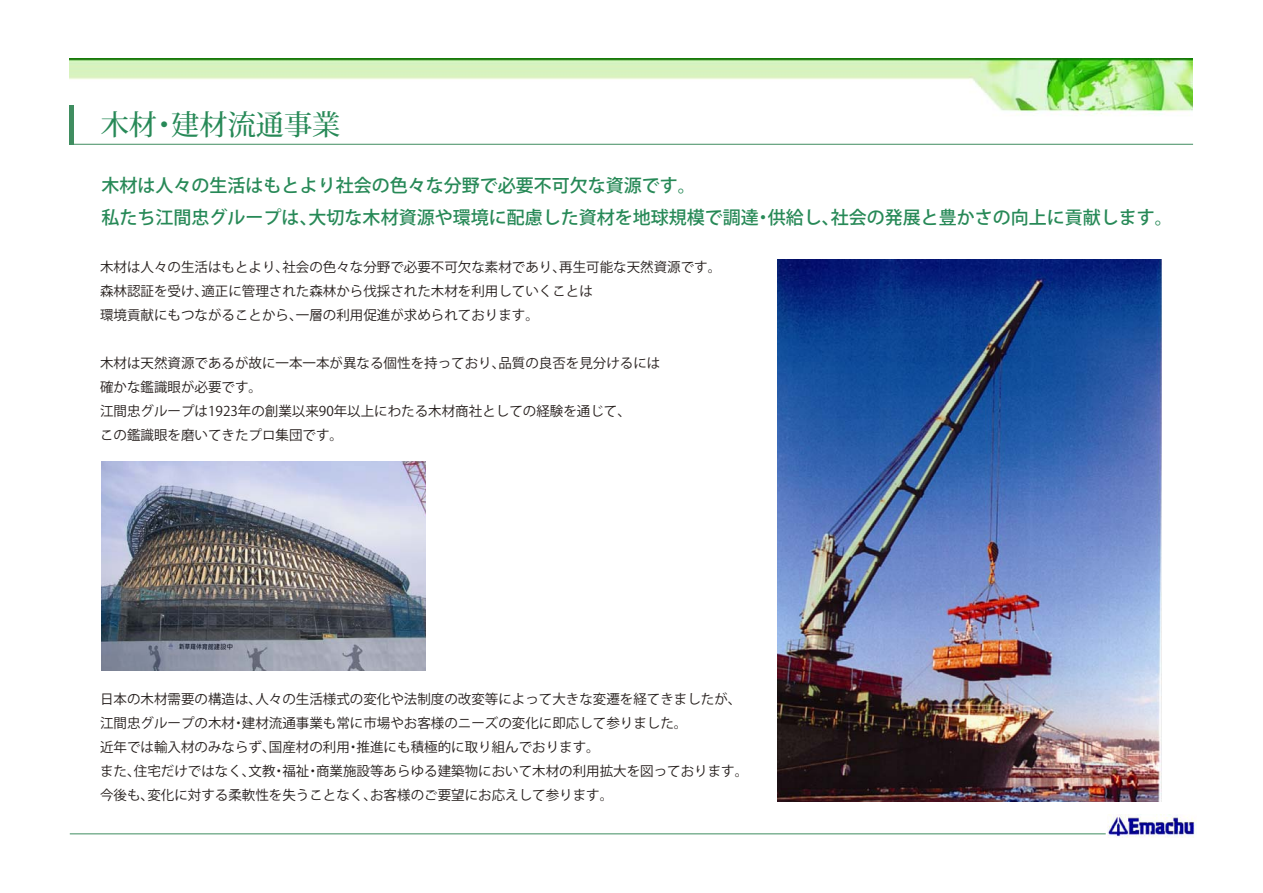
<style>
.page{position:relative;width:1263px;height:893px;background:#fff}
.page>*{position:absolute;margin:0;border:0;box-sizing:border-box;transform-origin:0 0}
.t1{font:28.2px "Koz Min Pro Medium 90 pv RKSJ H";color:#278957}
.t2{font:18px/31.5px "Koz Go Pro Medium 90 pv RKSJ H";color:#278957}
.t3{font:13.5px/24px "Koz Go Pro Regular 90 pv RKSJ H";color:#251e1c}
</style>
<div class="page">
<img style="left:70px;top:58px;width:1123px;height:86px">
<hr style="left:70px;top:144px;width:1123px;height:1px;background:#3f8d60">
<hr style="left:70px;top:105px;width:4px;height:39px;background:#3f8d60">
<img style="left:778px;top:260px;width:383px;height:542px">
<img style="left:102px;top:461px;width:323px;height:210px">
<hr style="left:70px;top:834px;width:1036px;height:1px;background:#3f8d60">
<img style="left:1107px;top:815px;width:89px;height:23px">
<h1 class="t1" style="left:101px;top:114px;width:241px">木材・建材流通事業</h1>
<h2 class="t2" style="left:102px;top:172px;width:1073px">木材は人々の生活はもとより社会の色々な分野で必要不可欠な資源です。<br>私たち江間忠グループは、大切な木材資源や環境に配慮した資材を地球規模で調達・供給し、社会の発展と豊かさの向上に貢献します。</h2>
<p class="t3" style="left:100px;top:256px;width:622px">木材は人々の生活はもとより、社会の色々な分野で必要不可欠な素材であり、再生可能な天然資源です。森林認証を受け、適正に管理された森林から伐採された木材を利用していくことは<br>環境貢献にもつながることから、一層の利用促進が求められております。</p>
<p class="t3" style="left:100px;top:352px;width:562px">木材は天然資源であるが故に一本一本が異なる個性を持っており、品質の良否を見分けるには確かな鑑識眼が必要です。<br>江間忠グループは1923年の創業以来90年以上にわたる木材商社としての経験を通じて、<br>この鑑識眼を磨いてきたプロ集団です。</p>
<p class="t3" style="left:100px;top:688px;width:649px">日本の木材需要の構造は、人々の生活様式の変化や法制度の改変等によって大きな変遷を経てきましたが、江間忠グループの木材・建材流通事業も常に市場やお客様のニーズの変化に即応して参りました。<br>近年では輸入材のみならず、国産材の利用・推進にも積極的に取り組んでおります。<br>また、住宅だけではなく、文教・福祉・商業施設等あらゆる建築物において木材の利用拡大を図っております。今後も、変化に対する柔軟性を失うことなく、お客様のご要望にお応えして参ります。</p>
</div>
